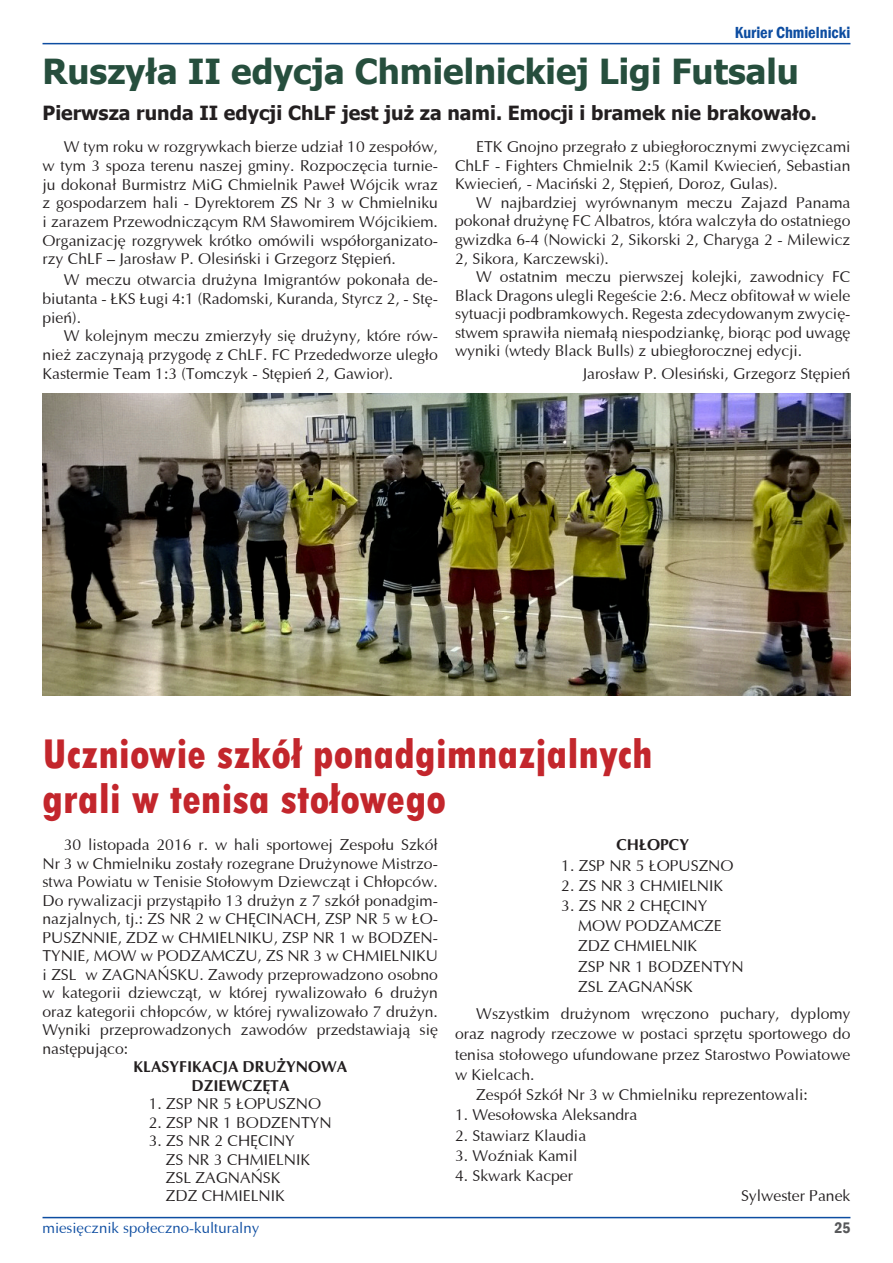
<style>
.page{position:relative;width:893px;height:1263px;background:#fff}
.page>*{position:absolute;margin:0;border:0;box-sizing:border-box;transform-origin:0 0}
.t1{font:800 condensed 43.5px/45px "Tw Cen";color:#c3262c}
.t2{font:700 34.5px "Tahoma";color:#264e3d}
.t3{font:700 19.5px "Tahoma";color:#231f20}
.t4{font:600 condensed 16.5px "Franklin Gothic";color:#0d4da1}
.t5{font:15.75px/18.5px "Ottawa";color:#231f20;text-align:justify}
.t6{font:700 15.75px/18.5px "Ottawa";color:#231f20}
.t7{font:600 condensed 15.75px "Franklin Gothic";color:#57585a}
.t8{font:15px "Ottawa";color:#0d4da1}
</style>
<div class="page">
<hr style="left:43px;top:1217px;width:807px;height:1px;background:#0d4da1">
<hr style="left:43px;top:43px;width:807px;height:1px;background:#0d4da1">
<img style="left:43px;top:394px;width:807px;height:301px">
<p class="t4" style="left:735px;top:22px;width:117px">Kurier Chmielnicki</p>
<h2 class="t2" style="left:43px;top:47px;width:758px">Ruszyła II edycja Chmielnickiej Ligi Futsalu</h2>
<p class="t3" style="left:43px;top:99px;width:776px">Pierwsza runda II edycji ChLF jest już za nami. Emocji i bramek nie brakowało.</p>
<p class="t5" style="left:43px;top:138px;width:397px;text-indent:21px">W tym roku w rozgrywkach bierze udział 10 zespołów, w tym 3 spoza terenu naszej gminy. Rozpoczęcia turnie&shy;ju dokonał Burmistrz MiG Chmielnik Paweł Wójcik wraz z gospodarzem hali - Dyrektorem ZS Nr 3 w Chmielniku i zarazem Przewodniczącym RM Sławomirem Wójcikiem.<br>Organizację rozgrywek krótko omówili współorganizato&shy;rzy ChLF – Jarosław P. Olesiński i Grzegorz Stępień.</p>
<p class="t5" style="left:43px;top:271px;width:397px;text-indent:21px">W meczu otwarcia drużyna Imigrantów pokonała de&shy;biutanta - ŁKS Ługi 4:1 (Radomski, Kuranda, Styrcz 2, - Stę&shy;pień).</p>
<p class="t5" style="left:43px;top:327px;width:397px;text-indent:21px">W kolejnym meczu zmierzyły się drużyny, które rów&shy;nież zaczynają przygodę z ChLF. FC Przededworze uległo Kastermie Team 1:3 (Tomczyk - Stępień 2, Gawior).</p>
<p class="t5" style="left:455px;top:138px;width:397px;text-indent:21px">ETK Gnojno przegrało z ubiegłorocznymi zwycięzcami ChLF - Fighters Chmielnik 2:5 (Kamil Kwiecień, Sebastian Kwiecień, - Maciński 2, Stępień, Doroz, Gulas).</p>
<p class="t5" style="left:455px;top:193px;width:397px;text-indent:21px">W najbardziej wyrównanym meczu Zajazd Panama pokonał drużynę FC Albatros, która walczyła do ostatniego gwizdka 6-4 (Nowicki 2, Sikorski 2, Charyga 2 - Milewicz 2, Sikora, Karczewski).</p>
<p class="t5" style="left:455px;top:267px;width:397px;text-indent:21px">W ostatnim meczu pierwszej kolejki, zawodnicy FC Black Dragons ulegli Regeście 2:6. Mecz obfitował w wiele sytuacji podbramkowych. Regesta zdecydowanym zwycię&shy;stwem sprawiła niemałą niespodziankę, biorąc pod uwagę wyniki (wtedy Black Bulls) z ubiegłorocznej edycji.</p>
<p class="t5" style="left:583px;top:364px;width:269px">Jarosław P. Olesiński, Grzegorz Stępień</p>
<h1 class="t1" style="left:43px;top:731px;width:612px">Uczniowie szkół ponadgimnazjalnych grali w tenisa stołowego</h1>
<p class="t5" style="left:43px;top:836px;width:397px;text-indent:21px">30 listopada 2016 r. w hali sportowej Zespołu Szkół Nr 3 w Chmielniku zostały rozegrane Drużynowe Mistrzo&shy;stwa Powiatu w Tenisie Stołowym Dziewcząt i Chłopców.<br>Do rywalizacji przystąpiło 13 drużyn z 7 szkół ponadgim&shy;nazjalnych, tj.: ZS NR 2 w CHĘCINACH, ZSP NR 5 w ŁO-PUSZNNIE, ZDZ w CHMIELNIKU, ZSP NR 1 w BODZEN-TYNIE, MOW w PODZAMCZU, ZS NR 3 w CHMIELNIKU i ZSL w ZAGNAŃSKU. Zawody przeprowadzono osobno w kategorii dziewcząt, w której rywalizowało 6 drużyn oraz kategorii chłopców, w której rywalizowało 7 drużyn.<br>Wyniki przeprowadzonych zawodów przedstawiają się następująco:</p>
<p class="t6" style="left:191px;top:1057px;width:157px;text-indent:-58px">KLASYFI KACJA DRUŻYNOWA<br>DZI EWCZĘTA</p>
<p class="t5" style="left:149px;top:1094px;width:174px">1. ZSP NR 5 ŁOPUSZNO</p>
<p class="t5" style="left:149px;top:1113px;width:184px">2. ZSP NR 1 BODZENTYN</p>
<p class="t5" style="left:166px;top:1131px;width:146px;text-align:left;text-indent:-17px">3. ZS NR 2 CHĘCINY<br>ZS NR 3 CHMIELNIK<br>ZSL ZAGNAŃSK<br>ZDZ CHMIELNIK</p>
<p class="t6" style="left:616px;top:835px;width:74px">CHŁOPCY</p>
<p class="t5" style="left:561px;top:856px;width:174px">1. ZSP NR 5 ŁOPUSZNO</p>
<p class="t5" style="left:561px;top:876px;width:163px">2. ZS NR 3 CHMIELNIK</p>
<p class="t5" style="left:578px;top:895px;width:167px;line-height:20.2px;text-align:left;text-indent:-17px">3. ZS NR 2 CHĘCINY<br>MOW PODZAMCZE<br>ZDZ CHMIELNIK<br>ZSP NR 1 BODZENTYN<br>ZSL ZAGNAŃSK</p>
<p class="t5" style="left:476px;top:1005px;width:376px">Wszystkim drużynom wręczono puchary, dyplomy</p>
<p class="t5" style="left:455px;top:1025px;width:397px">oraz nagrody rzeczowe w postaci sprzętu sportowego do</p>
<p class="t5" style="left:455px;top:1045px;width:397px">tenisa stołowego ufundowane przez Starostwo Powiatowe</p>
<p class="t5" style="left:455px;top:1065px;width:81px">w Kielcach.</p>
<p class="t5" style="left:476px;top:1085px;width:333px">Zespół Szkół Nr 3 w Chmielniku reprezentowali:</p>
<p class="t5" style="left:455px;top:1106px;width:184px">1. Wesołowska Aleksandra</p>
<p class="t5" style="left:455px;top:1126px;width:133px">2. Stawiarz Klaudia</p>
<p class="t5" style="left:455px;top:1146px;width:124px">3. Woźniak Kamil</p>
<p class="t5" style="left:455px;top:1166px;width:120px">4. Skwark Kacper</p>
<p class="t5" style="left:741px;top:1187px;width:111px">Sylwester Panek</p>
<p class="t8" style="left:43px;top:1219px;width:218px">miesięcznik społeczno-kulturalny</p>
<p class="t7" style="left:834px;top:1217px;width:18px">25</p>
</div>
